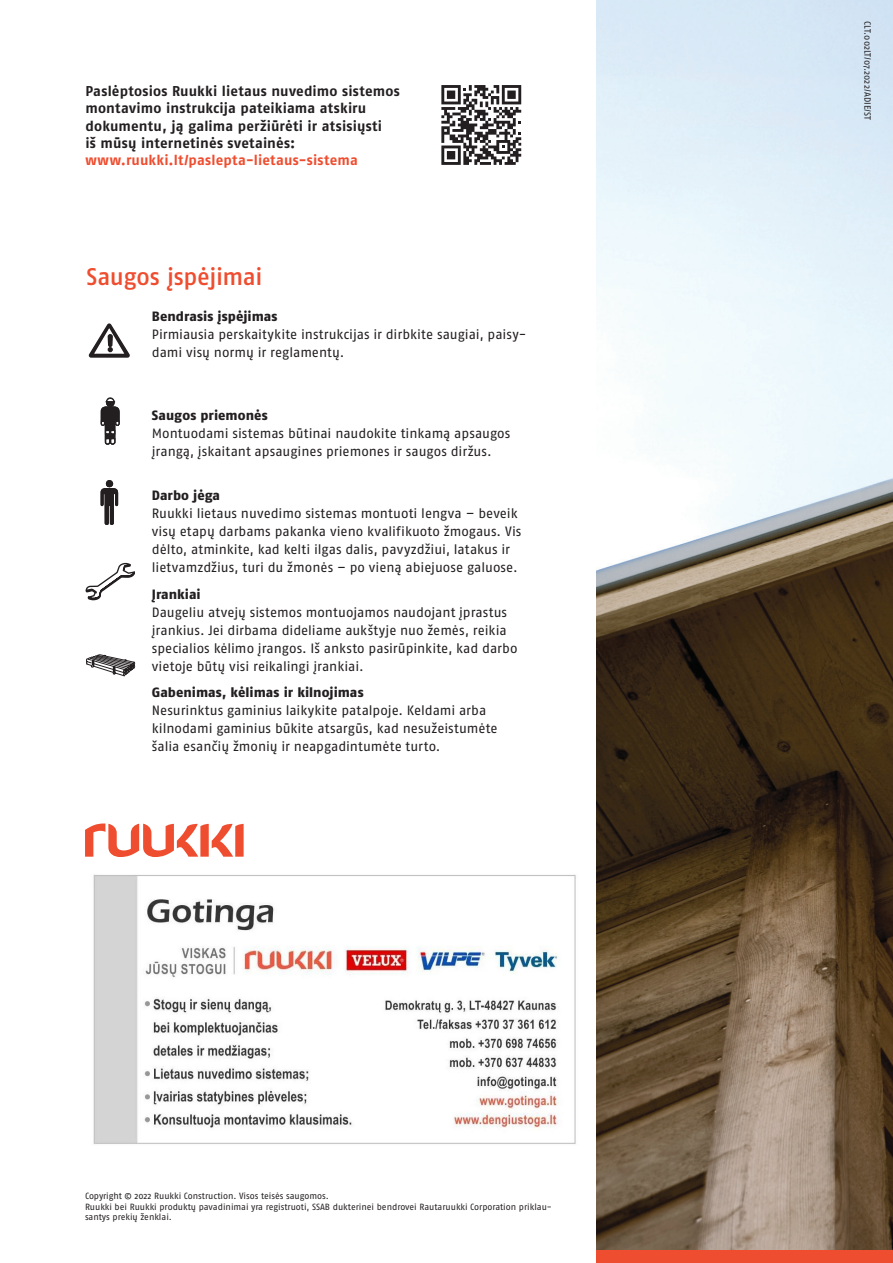
<style>
.page{position:relative;width:893px;height:1263px;background:#fff}
.page>*{position:absolute;margin:0;border:0;box-sizing:border-box;transform-origin:0 0}
.t1{font:500 24px "Fago Pro";letter-spacing:-.015em;color:#ef4d2f}
.t2{font:700 14.25px/17.1px "Fago Pro";letter-spacing:.015em;color:#231f20}
.t3{font:700 14.25px "Fago Pro";letter-spacing:.015em;color:#ef4d2f}
.t4{font:13.5px/18px "Fago Pro";color:#231f20}
.t5{font:800 13.5px "Fago Pro";color:#231f20}
.t6{font:9px/10.8px "Fago Pro";letter-spacing:-.005em;color:#231f20}
</style>
<div class="page">
<img style="left:596px;top:0;width:297px;height:1250px">
<svg style="left:85px;top:323px;width:51px;height:354px"></svg>
<svg style="left:85px;top:823px;width:159px;height:34px"></svg>
<div style="left:596px;top:1250px;width:297px;height:13px;background:#ef4d2f"></div>
<svg style="left:441px;top:85px;width:80px;height:80px"></svg>
<img style="left:93px;top:874px;width:483px;height:270px">
<p class="t2" style="left:85px;top:83px;width:316px">Paslėptosios Ruukki lietaus nuvedimo sistemos montavimo instrukcija pateikiama atskiru dokumentu, ją galima peržiūrėti ir atsisiųsti<br>iš mūsų internetinės svetainės:</p>
<p class="t3" style="left:85px;top:151px;width:274px">www.ruukki.lt/paslepta-lietaus-sistema</p>
<h1 class="t1" style="left:86px;top:262px;width:178px">Saugos įspėjimai</h1>
<p class="t5" style="left:152px;top:309px;width:127px">Bendrasis įspėjimas</p>
<p class="t4" style="left:152px;top:326px;width:376px">Pirmiausia perskaitykite instrukcijas ir dirbkite saugiai, paisy&shy;dami visų normų ir reglamentų.</p>
<p class="t5" style="left:152px;top:407px;width:117px">Saugos priemonės</p>
<p class="t4" style="left:152px;top:424px;width:360px">Montuodami sistemas būtinai naudokite tinkamą apsaugos įrangą, įskaitant apsaugines priemones ir saugos diržus.</p>
<p class="t5" style="left:152px;top:488px;width:70px">Darbo jėga</p>
<p class="t4" style="left:152px;top:505px;width:371px">Ruukki lietaus nuvedimo sistemas montuoti lengva – beveik visų etapų darbams pakanka vieno kvalifikuoto žmogaus. Vis dėlto, atminkite, kad kelti ilgas dalis, pavyzdžiui, latakus ir lietvamzdžius, turi du žmonės – po vieną abiejuose galuose.</p>
<p class="t5" style="left:152px;top:586px;width:50px">Įrankiai</p>
<p class="t4" style="left:152px;top:603px;width:367px">Daugeliu atvejų sistemos montuojamos naudojant įprastus įrankius. Jei dirbama dideliame aukštyje nuo žemės, reikia specialios kėlimo įrangos. Iš anksto pasirūpinkite, kad darbo vietoje būtų visi reikalingi įrankiai.</p>
<p class="t5" style="left:152px;top:685px;width:213px">Gabenimas, kėlimas ir kilnojimas</p>
<p class="t4" style="left:152px;top:702px;width:347px">Nesurinktus gaminius laikykite patalpoje. Keldami arba kilnodami gaminius būkite atsargūs, kad nesužeistumėte šalia esančių žmonių ir neapgadintumėte turto.</p>
<p class="t6" style="left:85px;top:1190px;width:468px">Copyright © 2022 Ruukki Construction. Visos teisės saugomos.<br>Ruukki bei Ruukki produktų pavadinimai yra registruoti, SSAB dukterinei bendrovei Rautaruukki Corporation priklau&shy;santys prekių ženklai.</p>
<p class="t6" style="left:873px;top:21px;width:100px;rotate:90deg">CLT.002LT/07.2022/ADIE/ST</p>
</div>
